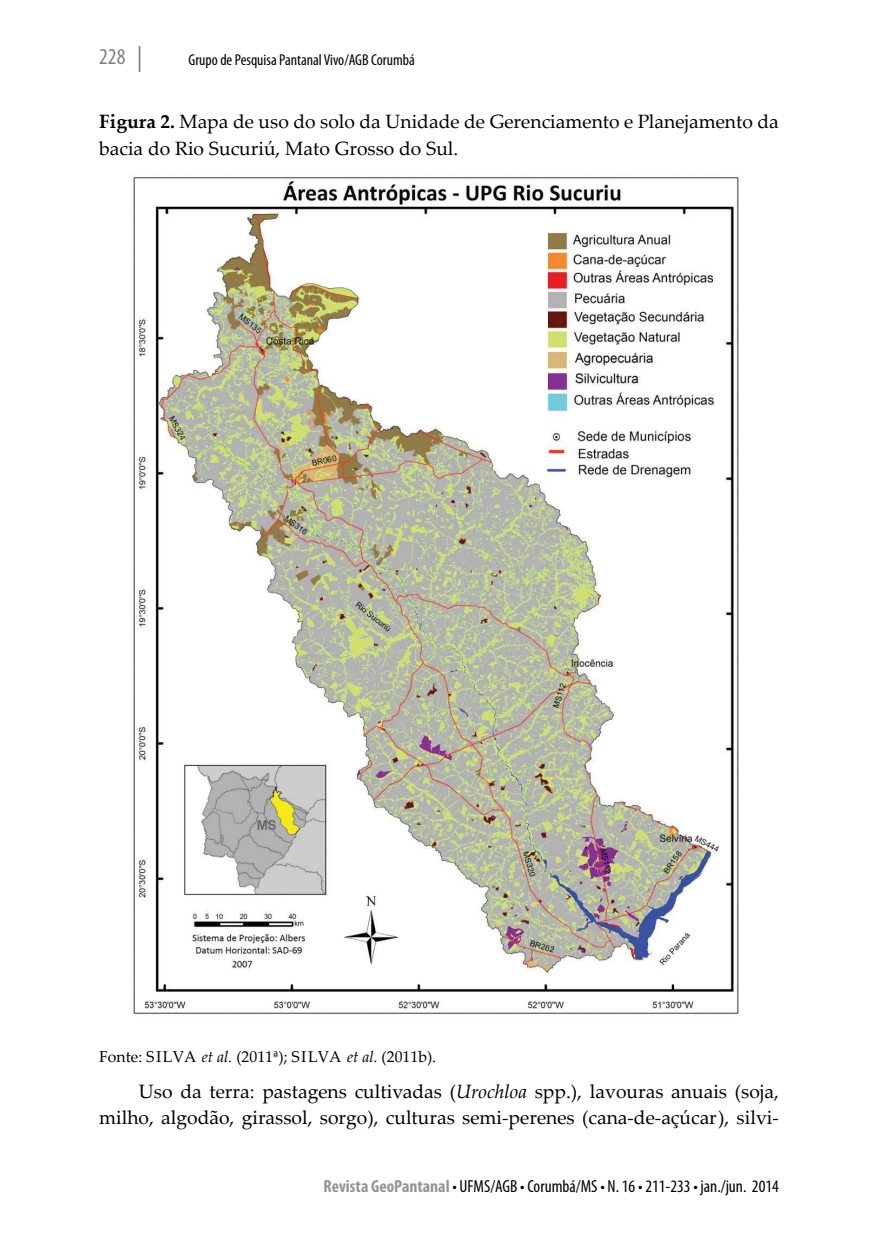
<style>
.page{position:relative;width:893px;height:1241px;background:#fff}
.page>*{position:absolute;margin:0;border:0;box-sizing:border-box;transform-origin:0 0}
.t1{font:condensed 22.75px "Myriad Pro";color:#808285}
.t2{font:19.25px/26.2px "Palatino Linotype";color:#000}
.t3{font:condensed 17.5px "Myriad Pro";color:#000}
.t4{font:15.75px "Palatino Linotype";color:#00000a}
.t5{font:condensed 15.75px "Myriad Pro";color:#000}
.s1{font-weight:700}
.s2{font-style:italic}
.s3{color:#000}
.s4{font-weight:700;color:#939598}
</style>
<div class="page">
<img style="left:133px;top:176px;width:606px;height:838px">
<svg style="left:139px;top:46px;width:1px;height:26px"></svg>
<p class="t1" style="left:99px;top:44px;width:28px">228</p>
<p class="t5" style="left:189px;top:51px;width:228px">Grupo de Pesquisa Pantanal Vivo/AGB Corumbá</p>
<p class="t2" style="left:99px;top:108px;width:681px"><span class="s1">Figura 2.</span> Mapa de uso do solo da Unidade de Gerenciamento e Planejamento da bacia do Rio Sucuriú, Mato Grosso do Sul.</p>
<p class="t4" style="left:99px;top:1045px;width:68px">Fonte: Silva</p>
<p class="t4" style="left:202px;top:1045px;width:111px"><span class="s2">et al.</span> (2011ª); Silva</p>
<p class="t4" style="left:347px;top:1045px;width:91px"><span class="s2">et al.</span> (2011b)<span class="s3">.</span></p>
<p class="t2" style="left:99px;top:1077px;width:681px;text-align:right">Uso da terra: pastagens cultivadas (<span class="s2">Urochloa</span> spp.), lavouras anuais (soja, milho, algodão, girassol, sorgo), culturas semi-perenes (cana-de-açúcar), silvi-</p>
<p class="t3" style="left:324px;top:1176px;width:457px"><span class="s4">Revista GeoPantanal</span> • UFMS/AGB • Corumbá/MS • N. 16 • 211-233 • jan./jun. 2014</p>
</div>
